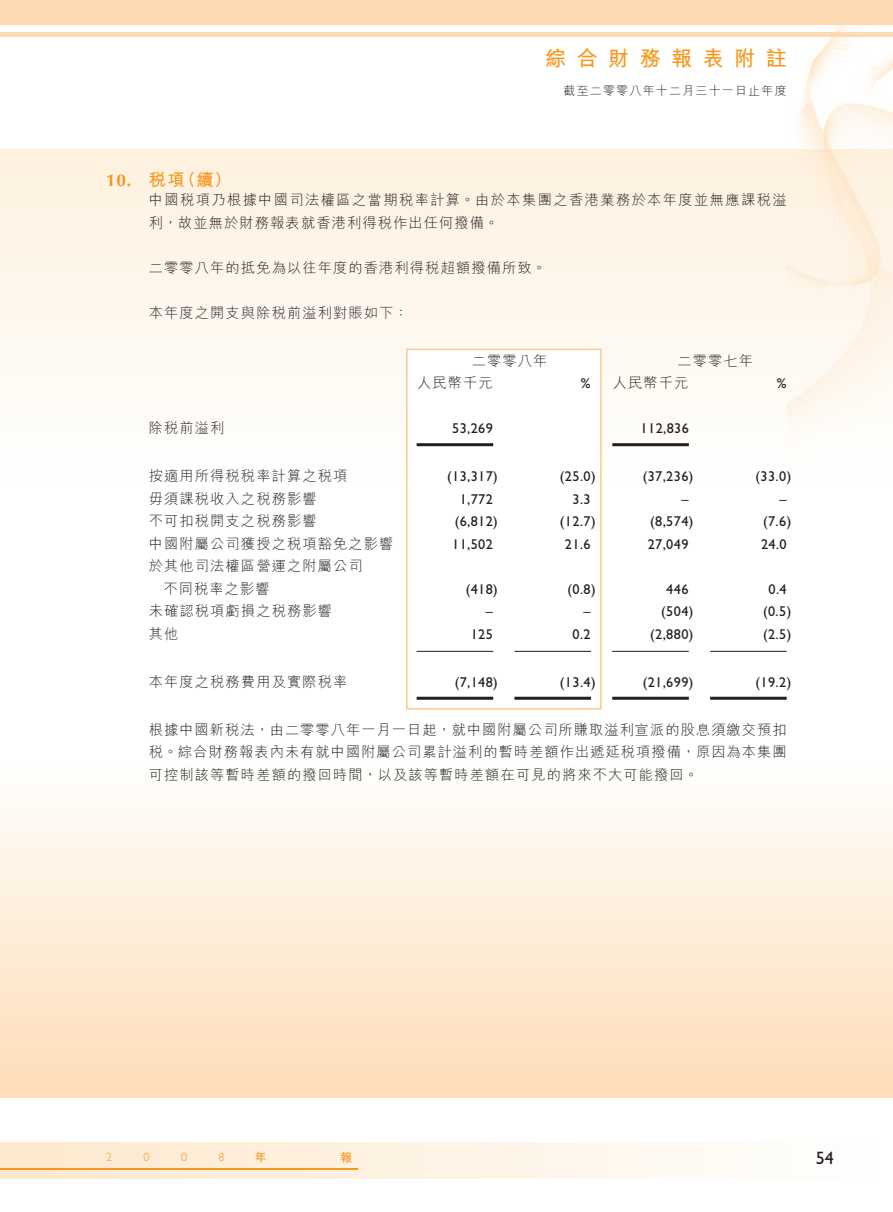
<style>
.page{position:relative;width:893px;height:1212px;background:#fff}
.page>*{position:absolute;margin:0;border:0;box-sizing:border-box;transform-origin:0 0}
.t1{font:21px "M Hei HK Bold B5 pc H";letter-spacing:.5em;color:#f7971d}
.t2{font:18px "Gill Sans Std";color:#231f20}
.t3{font:17.25px "M Hei HK Bold B5 pc H";color:#f7971d}
.t4{font:14.25px/22.5px "M Hei HK Light B5 pc H";letter-spacing:.08em;color:#231f20}
.t5{font:14.25px "Gill Sans Std";letter-spacing:.03em;color:#231f20}
.t6{font:12px "M Hei HK Light B5 pc H";letter-spacing:.1em;color:#231f20}
.t7{font:300 12px "Gill Sans Std";color:#f7971d}
.t8{font:12px "M Hei HK Bold B5 pc H";color:#f7971d}
.s1{font-family:"Optima LT Std";font-weight:700}
</style>
<div class="page">
<svg style="left:0;top:1142px;width:715px;height:37px"></svg>
<img style="left:787px;top:24px;width:106px;height:125px">
<div style="left:0;top:0;width:893px;height:24px;background:#fedab2"></div>
<hr style="left:0;top:33px;width:893px;height:4px;background:#fedab2">
<hr style="left:0;top:1168px;width:357px;height:2px;background:#f7971d">
<div style="left:0;top:680px;width:893px;height:417px;background:linear-gradient(to bottom,#feffff,#fedeb9)"></div>
<svg style="left:0;top:149px;width:893px;height:298px"></svg>
<div style="left:407px;top:349px;width:194px;height:360px;background:#fff"></div>
<div style="left:406px;top:349px;width:196px;height:360px;border:2px solid #fdc889"></div>
<hr style="left:417px;top:443px;width:76px;height:3px;background:#231f20">
<hr style="left:612px;top:443px;width:77px;height:3px;background:#231f20">
<hr style="left:417px;top:651px;width:76px;height:1px;background:#231f20">
<hr style="left:514px;top:651px;width:77px;height:1px;background:#231f20">
<hr style="left:612px;top:651px;width:77px;height:1px;background:#231f20">
<hr style="left:710px;top:651px;width:77px;height:1px;background:#231f20">
<hr style="left:417px;top:697px;width:76px;height:3px;background:#231f20">
<hr style="left:514px;top:697px;width:77px;height:3px;background:#231f20">
<hr style="left:612px;top:697px;width:77px;height:3px;background:#231f20">
<hr style="left:710px;top:697px;width:77px;height:3px;background:#231f20">
<h1 class="t1" style="left:545px;top:50px;width:243px">綜合財務報表附註</h1>
<p class="t6" style="left:563px;top:86px;width:225px">截至二零零八年十二月三十一日止年度</p>
<p class="t3" style="left:106px;top:173px;width:127px"><span class="s1">10.</span> 稅項（續）</p>
<p class="t4" style="left:149px;top:191px;width:639px">中國稅項乃根據中國司法權區之當期稅率計算。由於本集團之香港業務於本年度並無應課稅溢利，故並無於財務報表就香港利得稅作出任何撥備。</p>
<p class="t4" style="left:149px;top:258px;width:399px">二零零八年的抵免為以往年度的香港利得稅超額撥備所致。</p>
<p class="t4" style="left:149px;top:303px;width:261px">本年度之開支與除稅前溢利對賬如下：</p>
<p class="t4" style="left:472px;top:351px;width:77px">二零零八年</p>
<p class="t4" style="left:677px;top:351px;width:77px">二零零七年</p>
<p class="t4" style="left:417px;top:374px;width:77px">人民幣千元</p>
<p class="t5" style="left:581px;top:378px;width:11px">%</p>
<p class="t4" style="left:613px;top:374px;width:77px">人民幣千元</p>
<p class="t5" style="left:777px;top:378px;width:11px">%</p>
<p class="t4" style="left:149px;top:419px;width:77px">除稅前溢利</p>
<p class="t5" style="left:452px;top:423px;width:42px">53,269</p>
<p class="t5" style="left:641px;top:423px;width:50px">112,836</p>
<p class="t4" style="left:149px;top:467px;width:200px">按適用所得稅稅率計算之稅項</p>
<p class="t5" style="left:447px;top:471px;width:52px">(13,317)</p>
<p class="t5" style="left:560px;top:471px;width:37px">(25.0)</p>
<p class="t5" style="left:643px;top:471px;width:52px">(37,236)</p>
<p class="t5" style="left:756px;top:471px;width:37px">(33.0)</p>
<p class="t4" style="left:149px;top:489px;width:169px">毋須課稅收入之稅務影響</p>
<p class="t5" style="left:460px;top:494px;width:35px">1,772</p>
<p class="t5" style="left:572px;top:494px;width:20px">3.3</p>
<p class="t5" style="left:681px;top:494px;width:9px">–</p>
<p class="t5" style="left:779px;top:494px;width:9px">–</p>
<p class="t4" style="left:149px;top:512px;width:169px">不可扣稅開支之稅務影響</p>
<p class="t5" style="left:455px;top:516px;width:45px">(6,812)</p>
<p class="t5" style="left:560px;top:516px;width:37px">(12.7)</p>
<p class="t5" style="left:650px;top:516px;width:45px">(8,574)</p>
<p class="t5" style="left:763px;top:516px;width:30px">(7.6)</p>
<p class="t4" style="left:149px;top:534px;width:246px">中國附屬公司獲授之稅項豁免之影響</p>
<p class="t5" style="left:452px;top:539px;width:42px">11,502</p>
<p class="t5" style="left:565px;top:539px;width:27px">21.6</p>
<p class="t5" style="left:648px;top:539px;width:42px">27,049</p>
<p class="t5" style="left:761px;top:539px;width:27px">24.0</p>
<p class="t4" style="left:163px;top:557px;width:201px;text-indent:-15px">於其他司法權區營運之附屬公司不同稅率之影響</p>
<p class="t5" style="left:466px;top:584px;width:34px">(418)</p>
<p class="t5" style="left:567px;top:584px;width:30px">(0.8)</p>
<p class="t5" style="left:666px;top:584px;width:24px">446</p>
<p class="t5" style="left:768px;top:584px;width:20px">0.4</p>
<p class="t4" style="left:149px;top:602px;width:185px">未確認稅項虧損之稅務影響</p>
<p class="t5" style="left:486px;top:606px;width:9px">–</p>
<p class="t5" style="left:584px;top:606px;width:9px">–</p>
<p class="t5" style="left:661px;top:606px;width:34px">(504)</p>
<p class="t5" style="left:763px;top:606px;width:30px">(0.5)</p>
<p class="t4" style="left:149px;top:624px;width:31px">其他</p>
<p class="t5" style="left:471px;top:629px;width:24px">125</p>
<p class="t5" style="left:572px;top:629px;width:20px">0.2</p>
<p class="t5" style="left:650px;top:629px;width:45px">(2,880)</p>
<p class="t5" style="left:763px;top:629px;width:30px">(2.5)</p>
<p class="t4" style="left:149px;top:672px;width:200px">本年度之稅務費用及實際稅率</p>
<p class="t5" style="left:455px;top:677px;width:45px">(7,148)</p>
<p class="t5" style="left:560px;top:677px;width:37px">(13.4)</p>
<p class="t5" style="left:643px;top:677px;width:52px">(21,699)</p>
<p class="t5" style="left:756px;top:677px;width:37px">(19.2)</p>
<p class="t4" style="left:149px;top:720px;width:639px;text-align:justify">根據中國新稅法，由二零零八年一月一日起，就中國附屬公司所賺取溢利宣派的股息須繳交預扣稅。綜合財務報表內未有就中國附屬公司累計溢利的暫時差額作出遞延稅項撥備，原因為本集團可控制該等暫時差額的撥回時間，以及該等暫時差額在可見的將來不大可能撥回。</p>
<p class="t7" style="left:106px;top:1150px;width:7px">2</p>
<p class="t7" style="left:144px;top:1150px;width:7px">0</p>
<p class="t7" style="left:181px;top:1150px;width:7px">0</p>
<p class="t7" style="left:218px;top:1150px;width:7px">8</p>
<p class="t8" style="left:255px;top:1153px;width:13px">年</p>
<p class="t8" style="left:340px;top:1153px;width:13px">報</p>
<p class="t2" style="left:816px;top:1151px;width:19px">54</p>
</div>
